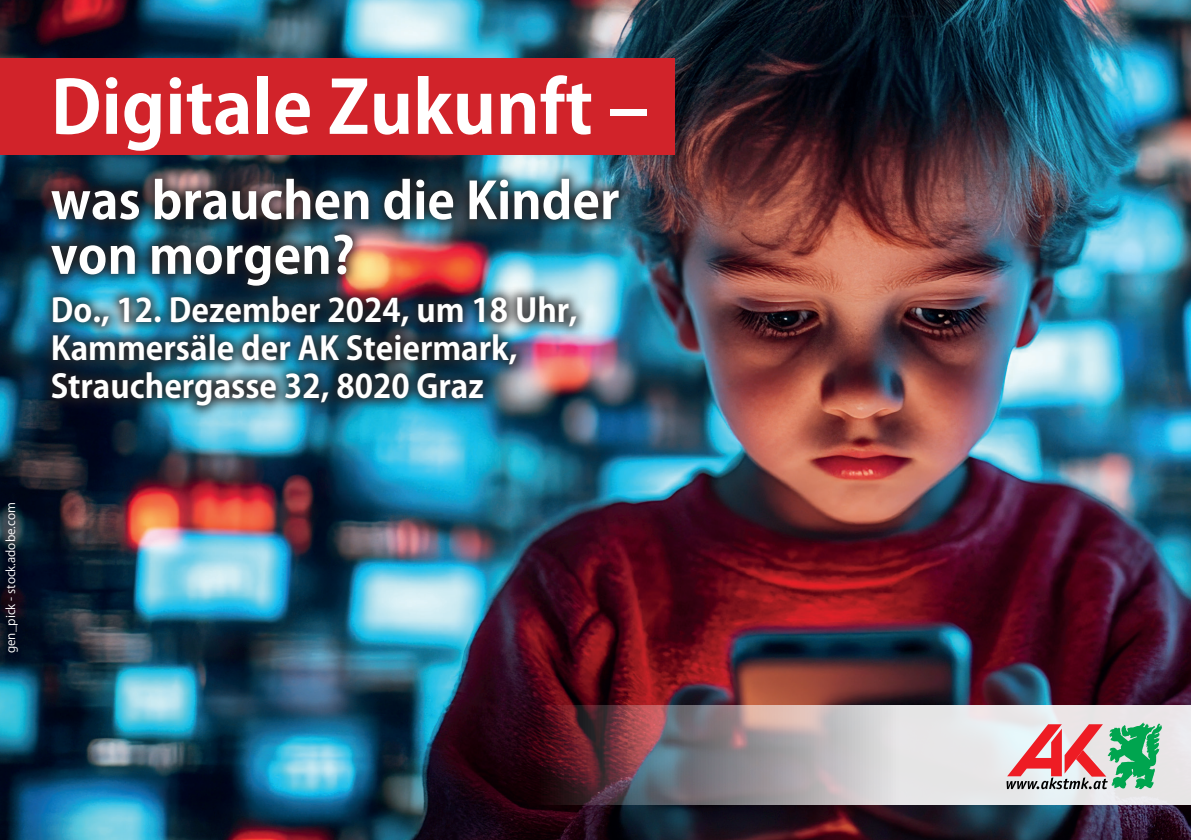
<style>
.page{position:relative;width:1191px;height:840px;background:#fff}
.page>*{position:absolute;margin:0;border:0;box-sizing:border-box;transform-origin:0 0}
.t1{font:700 71.8px "Koz Go Pro";color:#fff}
.t2{font:700 50.2px/54.6px "Koz Go Pro";color:#fff}
.t3{font:700 32px/38px "Koz Go Pro";color:#fff}
.t4{font:12px "Koz Go Pro";color:#fff}
</style>
<div class="page">
<img style="left:0;top:0;width:1191px;height:839px">
<svg style="left:535px;top:704px;width:656px;height:100px;background:#ab9da1"></svg>
<svg style="left:1006px;top:722px;width:156px;height:66px;background:#afa797"></svg>
<div style="left:40px;top:282px;width:549px;height:137px;background:#231f20;opacity:.86"></div>
<div style="left:39px;top:166px;width:592px;height:133px;background:#231f20;opacity:.86"></div>
<div style="left:0;top:58px;width:674px;height:97px;background:#d1232a"></div>
<h1 class="t1" style="left:51px;top:61px;width:600px">Digitale Zukunft –</h1>
<h2 class="t2" style="left:51px;top:176px;width:570px">was brauchen die Kinder von morgen?</h2>
<p class="t3" style="left:51px;top:293px;width:528px">Do., 12. Dezember 2024, um 18 Uhr,<br>Kammersäle der AK Steiermark,<br>Strauchergasse 32, 8020 Graz</p>
<p class="t4" style="left:3px;top:653px;width:152px;rotate:-90deg">gen_pick - stock.adobe.com</p>
</div>
